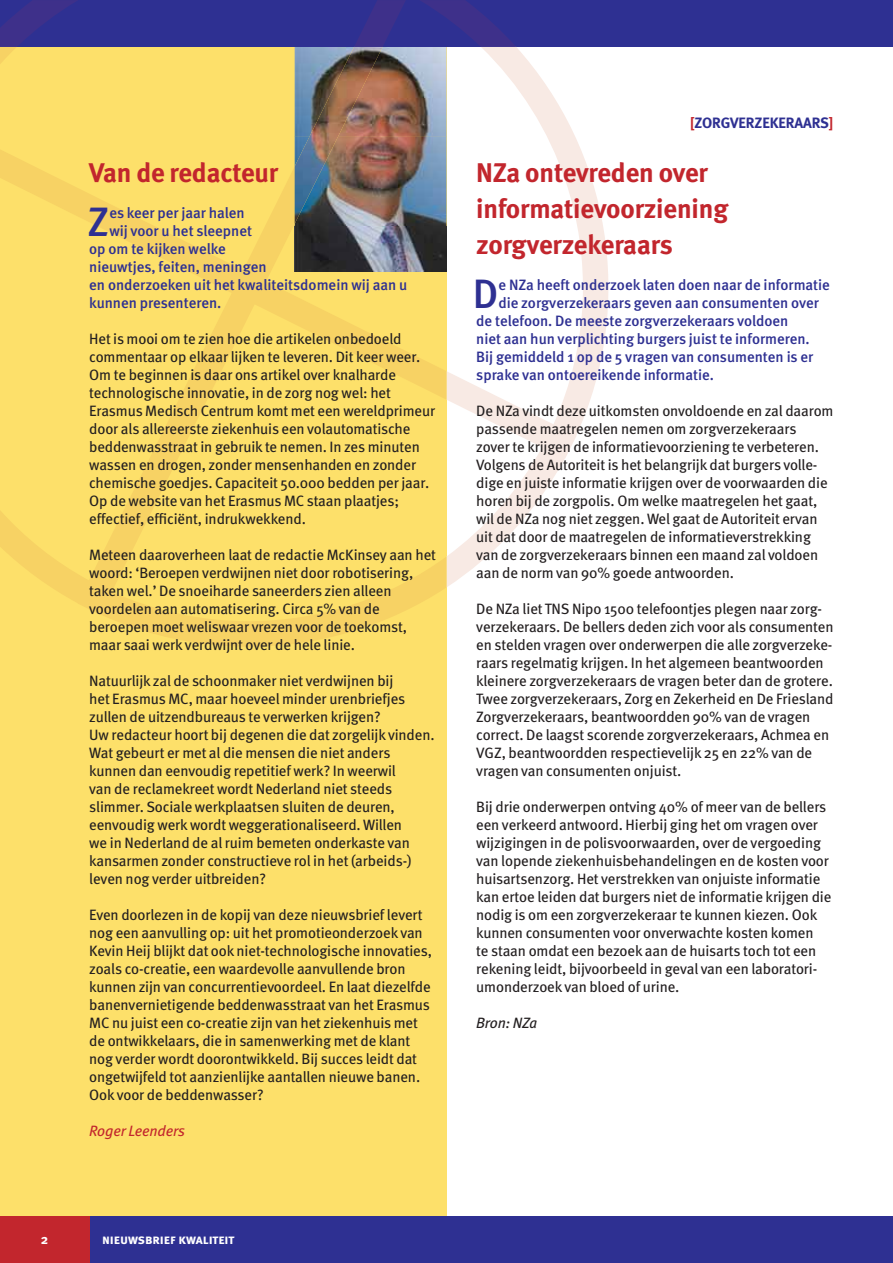
<style>
.page{position:relative;width:893px;height:1263px;background:#fff}
.page>*{position:absolute;margin:0;border:0;box-sizing:border-box;transform-origin:0 0}
.t1{font:500 40.95px "Meta";color:#2e3092}
.t2{font:700 27px/36px "Meta";letter-spacing:-.005em;color:#c2262d}
.t3{font:15px/18px "Meta";letter-spacing:-.01em;color:#231f20}
.t4{font:500 15px "Meta";color:#2e3092}
.t5{font:700 15px "Meta";letter-spacing:-.005em;color:#2e3092}
.t6{font:italic 15px "Meta";letter-spacing:-.005em;color:#c2262d}
.t7{font:italic 15px "Meta";letter-spacing:-.01em;color:#231f20}
.t8{font:13.5px "Meta Bold Caps";color:#fff}
.t9{font:700 13.5px "Meta";color:#fff}
.s1{color:#c2262d}
</style>
<div class="page">
<div style="left:0;top:0;width:446px;height:1219px;background:#fde06a"></div>
<div style="left:0;top:1216px;width:893px;height:47px;background:#2e3092"></div>
<div style="left:0;top:1216px;width:89px;height:47px;background:#c2262d"></div>
<div style="left:0;top:0;width:893px;height:47px;background:#2e3092"></div>
<svg style="left:446px;top:47px;width:163px;height:541px"></svg>
<svg style="left:0;top:47px;width:446px;height:599px"></svg>
<img style="left:295px;top:47px;width:88px;height:177px">
<svg style="left:0;top:0;width:516px;height:47px"></svg>
<h2 class="t2" style="left:89px;top:156px;width:190px">Van de redacteur</h2>
<h1 class="t1" style="left:88px;top:205px;width:23px">Z</h1>
<p class="t4" style="left:109px;top:207px;width:137px">es keer per jaar halen</p>
<p class="t4" style="left:109px;top:225px;width:144px">wij voor u het sleepnet</p>
<p class="t4" style="left:89px;top:243px;width:138px">op om te kijken welke</p>
<p class="t4" style="left:89px;top:261px;width:179px">nieuwtjes, feiten, meningen</p>
<p class="t4" style="left:89px;top:279px;width:320px">en onderzoeken uit het kwaliteitsdomein wij aan u</p>
<p class="t4" style="left:89px;top:297px;width:134px">kunnen presenteren.</p>
<p class="t3" style="left:89px;top:331px;width:347px">Het is mooi om te zien hoe die artikelen onbedoeld commentaar op elkaar lijken te leveren. Dit keer weer.<br>Om te beginnen is daar ons artikel over knalharde technologische innovatie, in de zorg nog wel: het Erasmus Medisch Centrum komt met een wereldprimeur door als allereerste ziekenhuis een volautomatische beddenwasstraat in gebruik te nemen. In zes minuten wassen en drogen, zonder mensenhanden en zonder chemische goedjes. Capaciteit 50.000 bedden per jaar.<br>Op de website van het Erasmus MC staan plaatjes; effectief, efficiënt, indrukwekkend.</p>
<p class="t3" style="left:89px;top:547px;width:348px">Meteen daaroverheen laat de redactie McKinsey aan het woord: ‘Beroepen verdwijnen niet door robotisering, taken wel.’ De snoeiharde saneerders zien alleen voordelen aan automatisering. Circa 5% van de beroepen moet weliswaar vrezen voor de toekomst, maar saai werk verdwijnt over de hele linie.</p>
<p class="t3" style="left:89px;top:673px;width:347px">Natuurlijk zal de schoonmaker niet verdwijnen bij<br>het Erasmus MC, maar hoeveel minder urenbriefjes zullen de uitzendbureaus te verwerken krijgen?<br>Uw redacteur hoort bij degenen die dat zorgelijk vinden.<br>Wat gebeurt er met al die mensen die niet anders kunnen dan eenvoudig repetitief werk? In weerwil<br>van de reclamekreet wordt Nederland niet steeds slimmer. Sociale werkplaatsen sluiten de deuren, eenvoudig werk wordt weggerationaliseerd. Willen<br>we in Nederland de al ruim bemeten onderkaste van kansarmen zonder constructieve rol in het (arbeids-) leven nog verder uitbreiden?</p>
<p class="t3" style="left:89px;top:907px;width:344px">Even doorlezen in de kopij van deze nieuwsbrief levert nog een aanvulling op: uit het promotieonderzoek van Kevin Heij blijkt dat ook niet-technologische innovaties, zoals co-creatie, een waardevolle aanvullende bron kunnen zijn van concurrentievoordeel. En laat diezelfde banenvernietigende beddenwasstraat van het Erasmus MC nu juist een co-creatie zijn van het ziekenhuis met de ontwikkelaars, die in samenwerking met de klant nog verder wordt doorontwikkeld. Bij succes leidt dat ongetwijfeld tot aanzienlijke aantallen nieuwe banen.<br>Ook voor de beddenwasser?</p>
<p class="t6" style="left:89px;top:1125px;width:97px">Roger Leenders</p>
<p class="t9" style="left:41px;top:1234px;width:9px">2</p>
<p class="t8" style="left:102px;top:1232px;width:134px">nieuwsbrief kwaliteit</p>
<p class="t5" style="left:690px;top:117px;width:145px"><span class="s1">[</span>ZORGVERZEKERAARS<span class="s1">]</span></p>
<h2 class="t2" style="left:476px;top:156px;width:254px">NZa ontevreden over informatievoorziening zorgverzekeraars</h2>
<h1 class="t1" style="left:473px;top:277px;width:27px">D</h1>
<p class="t4" style="left:498px;top:279px;width:333px">e NZa heeft onderzoek laten doen naar de informatie</p>
<p class="t4" style="left:498px;top:297px;width:322px">die zorgverzekeraars geven aan consumenten over</p>
<p class="t4" style="left:476px;top:315px;width:314px">de telefoon. De meeste zorgverzekeraars voldoen</p>
<p class="t4" style="left:476px;top:333px;width:335px">niet aan hun verplichting burgers juist te informeren.</p>
<p class="t4" style="left:476px;top:351px;width:338px">Bij gemiddeld 1 op de 5 vragen van consumenten is er</p>
<p class="t4" style="left:476px;top:369px;width:239px">sprake van ontoereikende informatie.</p>
<p class="t3" style="left:476px;top:403px;width:359px">De NZa vindt deze uitkomsten onvoldoende en zal daarom passende maatregelen nemen om zorgverzekeraars zover te krijgen de informatievoorziening te verbeteren.<br>Volgens de Autoriteit is het belangrijk dat burgers volle&shy;dige en juiste informatie krijgen over de voorwaarden die horen bij de zorgpolis. Om welke maatregelen het gaat, wil de NZa nog niet zeggen. Wel gaat de Autoriteit ervan uit dat door de maatregelen de informatieverstrekking van de zorgverzekeraars binnen een maand zal voldoen aan de norm van 90% goede antwoorden.</p>
<p class="t3" style="left:476px;top:601px;width:359px">De NZa liet TNS Nipo 1500 telefoontjes plegen naar zorg&shy;verzekeraars. De bellers deden zich voor als consumenten en stelden vragen over onderwerpen die alle zorgverzeke&shy;raars regelmatig krijgen. In het algemeen beantwoorden kleinere zorgverzekeraars de vragen beter dan de grotere.<br>Twee zorgverzekeraars, Zorg en Zekerheid en De Friesland Zorgverzekeraars, beantwoordden 90% van de vragen correct. De laagst scorende zorgverzekeraars, Achmea en VGZ, beantwoordden respectievelijk 25 en 22% van de vragen van consumenten onjuist.</p>
<p class="t3" style="left:476px;top:799px;width:357px">Bij drie onderwerpen ontving 40% of meer van de bellers een verkeerd antwoord. Hierbij ging het om vragen over wijzigingen in de polisvoorwaarden, over de vergoeding van lopende ziekenhuisbehandelingen en de kosten voor huisartsenzorg. Het verstrekken van onjuiste informatie kan ertoe leiden dat burgers niet de informatie krijgen die nodig is om een zorgverzekeraar te kunnen kiezen. Ook kunnen consumenten voor onverwachte kosten komen<br>te staan omdat een bezoek aan de huisarts toch tot een rekening leidt, bijvoorbeeld in geval van een laboratori&shy;umonderzoek van bloed of urine.</p>
<p class="t7" style="left:476px;top:1017px;width:62px">Bron: NZa</p>
</div>
